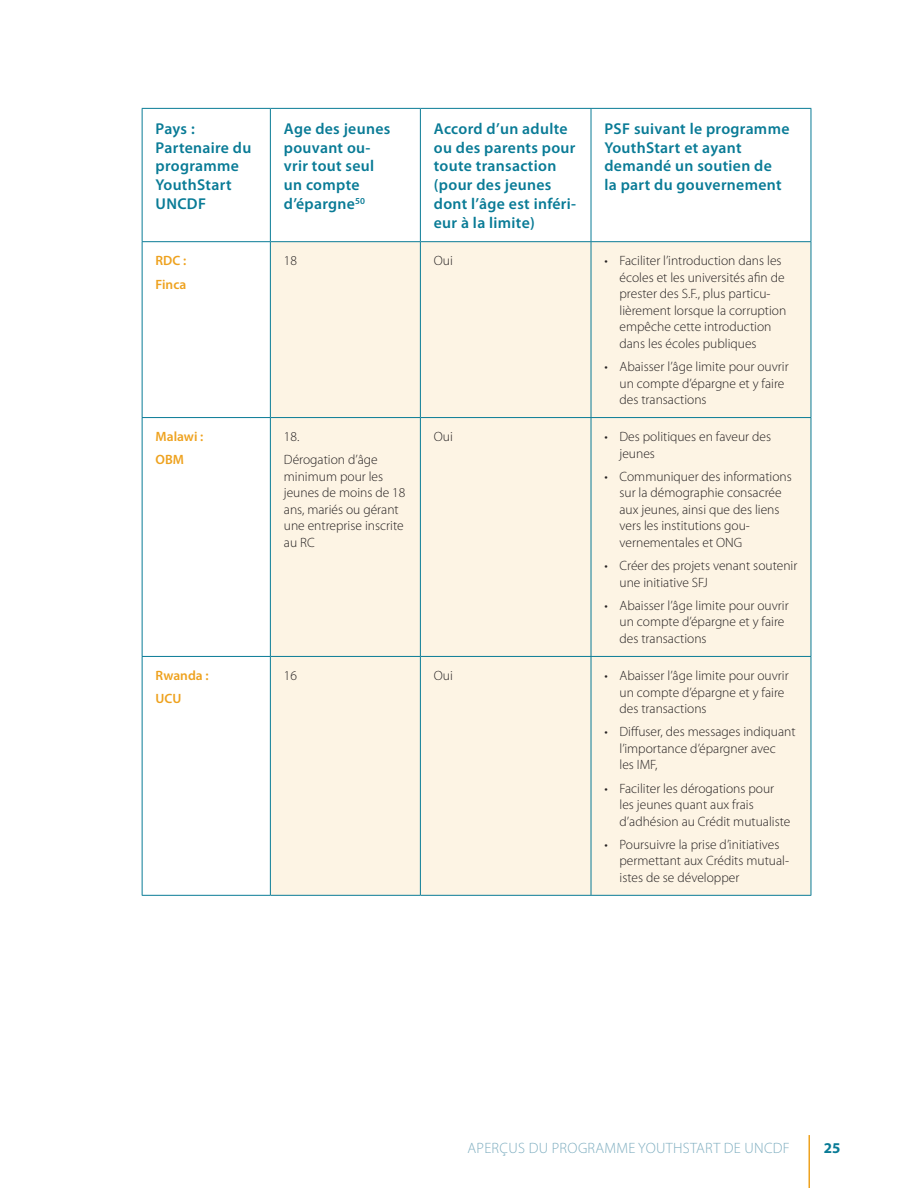
<style>
.page{position:relative;width:918px;height:1188px;background:#fff}
.page>*{position:absolute;margin:0;border:0;box-sizing:border-box;transform-origin:0 0}
._4a__Table_Header{font:600 15.75px/18.9px "Myriad Pro";letter-spacing:.02em;color:#097b96}
.t1{font:300 15px "Myriad Pro";letter-spacing:.02em;color:#7faec0}
.t2{font:700 15px "Myriad Pro";color:#097b96}
._3d__Box_Bullets{font:300 13.5px/16.5px "Myriad Pro";color:#231f20}
._3c__Box_Body{font:300 13.5px/16.5px "Myriad Pro";color:#231f20}
._4b__Table_Subhead{font:600 13.5px "Myriad Pro";color:#eea21f}
</style>
<div class="page">
<hr style="left:809px;top:1135px;width:1px;height:53px;background:#eea21f">
<svg style="left:143px;top:242px;width:127px;height:653px"></svg>
<div style="left:271px;top:242px;width:540px;height:653px;background:#fdf4e4"></div>
<hr style="left:270px;top:109px;width:1px;height:132px;background:#097b96">
<hr style="left:420px;top:109px;width:1px;height:132px;background:#097b96">
<hr style="left:591px;top:109px;width:1px;height:132px;background:#097b96">
<hr style="left:420px;top:242px;width:1px;height:175px;background:#097b96">
<hr style="left:591px;top:242px;width:1px;height:175px;background:#097b96">
<hr style="left:142px;top:417px;width:128px;height:1px;background:#097b96">
<hr style="left:270px;top:417px;width:150px;height:1px;background:#097b96">
<hr style="left:420px;top:417px;width:171px;height:1px;background:#097b96">
<hr style="left:420px;top:418px;width:1px;height:238px;background:#097b96">
<hr style="left:591px;top:417px;width:220px;height:1px;background:#097b96">
<hr style="left:591px;top:418px;width:1px;height:238px;background:#097b96">
<hr style="left:420px;top:657px;width:1px;height:238px;background:#097b96">
<hr style="left:591px;top:657px;width:1px;height:238px;background:#097b96">
<hr style="left:142px;top:108px;width:128px;height:1px;background:#097b96">
<hr style="left:142px;top:109px;width:1px;height:132px;background:#097b96">
<hr style="left:270px;top:108px;width:150px;height:1px;background:#097b96">
<hr style="left:420px;top:108px;width:171px;height:1px;background:#097b96">
<hr style="left:591px;top:108px;width:220px;height:1px;background:#097b96">
<hr style="left:811px;top:109px;width:1px;height:132px;background:#097b96">
<hr style="left:142px;top:241px;width:128px;height:1px;background:#097b96">
<hr style="left:270px;top:241px;width:150px;height:1px;background:#097b96">
<hr style="left:420px;top:241px;width:171px;height:1px;background:#097b96">
<hr style="left:591px;top:241px;width:220px;height:1px;background:#097b96">
<hr style="left:142px;top:656px;width:128px;height:1px;background:#097b96">
<hr style="left:270px;top:656px;width:150px;height:1px;background:#097b96">
<hr style="left:420px;top:656px;width:171px;height:1px;background:#097b96">
<hr style="left:591px;top:656px;width:220px;height:1px;background:#097b96">
<hr style="left:811px;top:242px;width:1px;height:175px;background:#097b96">
<hr style="left:811px;top:418px;width:1px;height:238px;background:#097b96">
<hr style="left:811px;top:657px;width:1px;height:238px;background:#097b96">
<hr style="left:270px;top:895px;width:150px;height:1px;background:#097b96">
<hr style="left:420px;top:895px;width:171px;height:1px;background:#097b96">
<hr style="left:591px;top:895px;width:220px;height:1px;background:#097b96">
<hr style="left:142px;top:242px;width:1px;height:175px;background:#097b96">
<hr style="left:270px;top:242px;width:1px;height:175px;background:#097b96">
<hr style="left:142px;top:418px;width:1px;height:238px;background:#097b96">
<hr style="left:270px;top:418px;width:1px;height:238px;background:#097b96">
<hr style="left:142px;top:657px;width:1px;height:238px;background:#097b96">
<hr style="left:270px;top:657px;width:1px;height:238px;background:#097b96">
<hr style="left:142px;top:895px;width:128px;height:1px;background:#097b96">
<p class="_4a__Table_Header" style="left:156px;top:119px;width:97px">Pays :<br>Partenaire du programme<br>YouthStart<br>UNCDF</p>
<p class="_4a__Table_Header" style="left:284px;top:119px;width:108px">Age des jeunes pouvant ou&shy;vrir tout seul un compte d’épargne<sup>50</sup></p>
<p class="_4a__Table_Header" style="left:434px;top:119px;width:144px">Accord d’un adulte ou des parents pour toute transaction (pour des jeunes dont l’âge est inféri&shy;eur à la limite)</p>
<p class="_4a__Table_Header" style="left:605px;top:119px;width:186px">PSF suivant le programme<br>YouthStart et ayant demandé un soutien de<br>la part du gouvernement</p>
<p class="_4b__Table_Subhead" style="left:156px;top:252px;width:32px">RDC :</p>
<p class="_4b__Table_Subhead" style="left:156px;top:275px;width:32px">Finca</p>
<p class="_3c__Box_Body" style="left:284px;top:252px;width:15px">18</p>
<p class="_3c__Box_Body" style="left:434px;top:252px;width:21px">Oui</p>
<p class="_3d__Box_Bullets" style="left:620px;top:252px;width:168px;text-indent:-15px">• Faciliter l’introduction dans les écoles et les universités afin de prester des S.F., plus particu&shy;lièrement lorsque la corruption empêche cette introduction dans les écoles publiques</p>
<p class="_3d__Box_Bullets" style="left:620px;top:358px;width:171px;text-indent:-15px">• Abaisser l’âge limite pour ouvrir un compte d’épargne et y faire des transactions</p>
<p class="_4b__Table_Subhead" style="left:156px;top:428px;width:49px">Malawi :</p>
<p class="_4b__Table_Subhead" style="left:156px;top:451px;width:30px">OBM</p>
<p class="_4b__Table_Subhead" style="left:156px;top:667px;width:55px">Rwanda :</p>
<p class="_4b__Table_Subhead" style="left:156px;top:690px;width:27px">UCU</p>
<p class="_3c__Box_Body" style="left:284px;top:428px;width:17px">18.</p>
<p class="_3c__Box_Body" style="left:284px;top:452px;width:123px">Dérogation d’âge minimum pour les jeunes de moins de 18 ans, mariés ou gérant une entreprise inscrite au RC</p>
<p class="_3c__Box_Body" style="left:434px;top:428px;width:21px">Oui</p>
<p class="_3d__Box_Bullets" style="left:620px;top:428px;width:153px;text-indent:-15px">• Des politiques en faveur des jeunes</p>
<p class="_3d__Box_Bullets" style="left:620px;top:468px;width:174px;text-indent:-15px">• Communiquer des informations sur la démographie consacrée aux jeunes, ainsi que des liens vers les institutions gou&shy;vernementales et ONG</p>
<p class="_3d__Box_Bullets" style="left:620px;top:557px;width:179px;text-indent:-15px">• Créer des projets venant soutenir une initiative SFJ</p>
<p class="_3d__Box_Bullets" style="left:620px;top:597px;width:171px;text-indent:-15px">• Abaisser l’âge limite pour ouvrir un compte d’épargne et y faire des transactions</p>
<p class="_3c__Box_Body" style="left:284px;top:667px;width:15px">16</p>
<p class="_3c__Box_Body" style="left:434px;top:667px;width:21px">Oui</p>
<p class="_3d__Box_Bullets" style="left:620px;top:667px;width:171px;text-indent:-15px">• Abaisser l’âge limite pour ouvrir un compte d’épargne et y faire des transactions</p>
<p class="_3d__Box_Bullets" style="left:620px;top:723px;width:178px;text-indent:-15px">• Diffuser, des messages indiquant l’importance d’épargner avec<br>les IMF,</p>
<p class="_3d__Box_Bullets" style="left:620px;top:780px;width:172px;text-indent:-15px">• Faciliter les dérogations pour les jeunes quant aux frais d’adhésion au Crédit mutualiste</p>
<p class="_3d__Box_Bullets" style="left:620px;top:836px;width:171px;text-indent:-15px">• Poursuivre la prise d’initiatives permettant aux Crédits mutual&shy;istes de se développer</p>
<p class="t1" style="left:467px;top:1139px;width:324px">APERÇUS DU PROGRAMME YOUTHSTART DE UNCDF</p>
<p class="t2" style="left:824px;top:1139px;width:18px">25</p>
</div>
